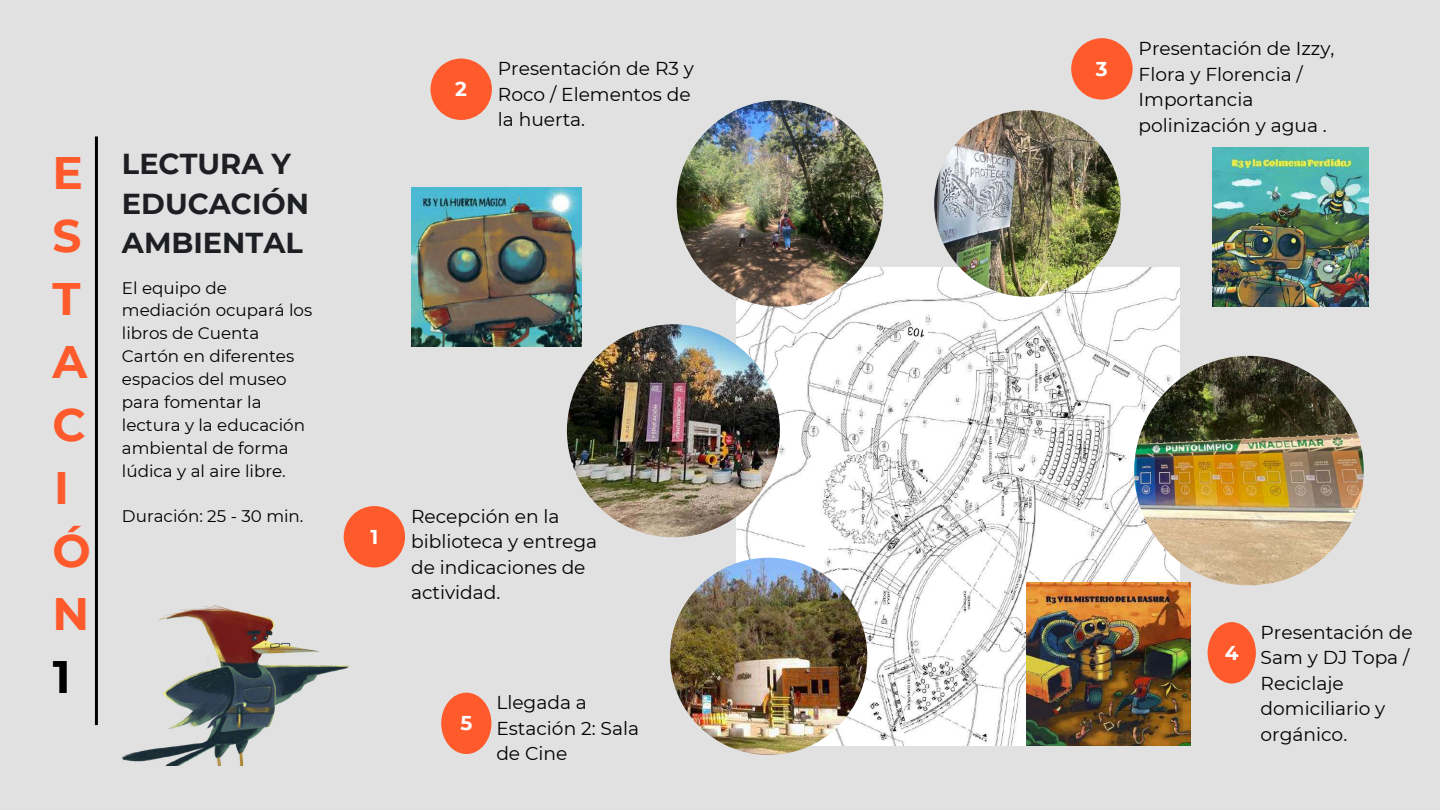
<style>
.page{position:relative;width:1440px;height:810px;background:#e1e1e1}
.page>*{position:absolute;margin:0;border:0;box-sizing:border-box;transform-origin:0 0}
.t1{font:700 45.5px/63px "Montserrat";color:#ff5a2c}
.t2{font:700 45.5px "Montserrat";color:#000}
.t3{font:700 28.8px/39.8px "Montserrat";color:#1d1f23}
.t4{font:700 20px "Montserrat";color:#fff}
.t5{font:18.6px/25.5px "Montserrat";color:#000}
.t6{font:16.8px/22.9px "Montserrat";color:#000}
</style>
<div class="page">
<img style="left:1213px;top:148px;width:156px;height:159px">
<hr style="left:95px;top:136px;width:3px;height:589px;background:#000">
<img style="left:737px;top:267px;width:442px;height:479px">
<img style="left:1027px;top:582px;width:163px;height:164px">
<img style="left:567px;top:324px;width:213px;height:213px;border-radius:50%">
<img style="left:677px;top:100px;width:206px;height:207px;border-radius:50%">
<img style="left:934px;top:110px;width:187px;height:187px;border-radius:50%">
<img style="left:1134px;top:356px;width:230px;height:229px;border-radius:50%">
<img style="left:412px;top:188px;width:169px;height:159px">
<div style="left:344px;top:506px;width:61px;height:61px;background:#ff5a2c;border-radius:50%"></div>
<div style="left:431px;top:59px;width:61px;height:61px;background:#ff5a2c;border-radius:50%"></div>
<div style="left:1071px;top:38px;width:62px;height:62px;background:#ff5a2c;border-radius:50%"></div>
<div style="left:1208px;top:622px;width:48px;height:62px;background:#ff5a2c;border-radius:50%"></div>
<img style="left:670px;top:558px;width:197px;height:197px;border-radius:50%">
<div style="left:441px;top:693px;width:50px;height:61px;background:#ff5a2c;border-radius:50%"></div>
<img style="left:122px;top:605px;width:228px;height:161px">
<h1 class="t1" style="left:52px;top:142px;width:40px">E<br>S<br>T<br>A<br>C<br>I<br>Ó<br>N</h1>
<h1 class="t2" style="left:53px;top:649px;width:19px">1</h1>
<h2 class="t3" style="left:122px;top:144px;width:189px">LECTURA Y<br>EDUCACIÓN<br>AMBIENTAL</h2>
<p class="t6" style="left:122px;top:276px;width:192px">El equipo de mediación ocupará los libros de Cuenta<br>Cartón en diferentes espacios del museo para fomentar la lectura y la educación ambiental de forma lúdica y al aire libre.</p>
<p class="t6" style="left:122px;top:505px;width:183px">Duración: 25 - 30 min.</p>
<p class="t4" style="left:455px;top:77px;width:13px">2</p>
<p class="t5" style="left:498px;top:56px;width:198px">Presentación de R3 y<br>Roco / Elementos de la huerta.</p>
<p class="t4" style="left:1096px;top:56px;width:13px">3</p>
<p class="t5" style="left:1139px;top:36px;width:197px">Presentación de Izzy,<br>Flora y Florencia /<br>Importancia polinización y agua .</p>
<p class="t4" style="left:370px;top:524px;width:9px">1</p>
<p class="t5" style="left:411px;top:504px;width:188px">Recepción en la biblioteca y entrega de indicaciones de actividad.</p>
<p class="t4" style="left:460px;top:711px;width:13px">5</p>
<p class="t5" style="left:496px;top:690px;width:144px">Llegada a<br>Estación 2: Sala de Cine</p>
<p class="t4" style="left:1225px;top:640px;width:15px">4</p>
<p class="t5" style="left:1261px;top:620px;width:154px">Presentación de<br>Sam y DJ Topa /<br>Reciclaje domiciliario y orgánico.</p>
</div>
